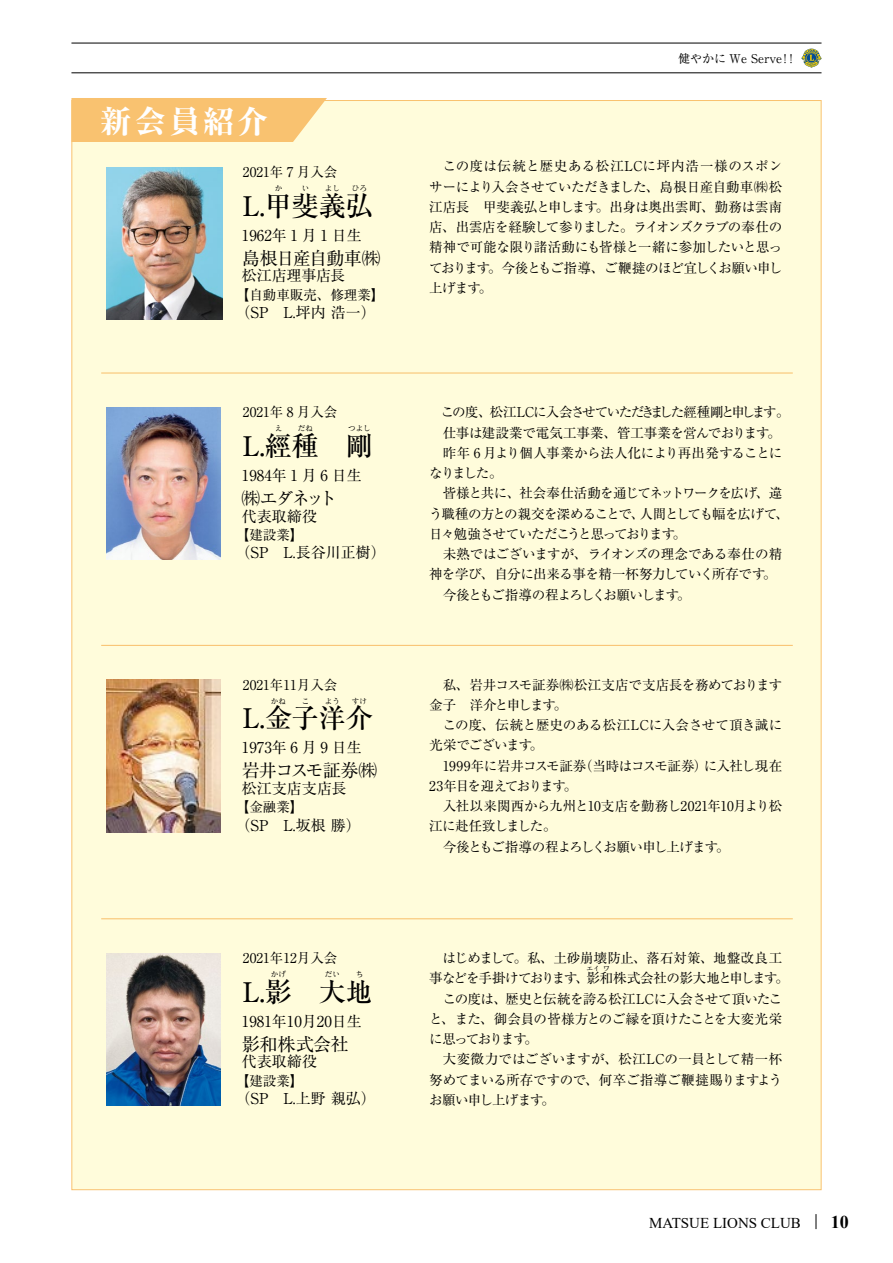
<style>
.page{position:relative;width:893px;height:1263px;background:#fff}
.page>*{position:absolute;margin:0;border:0;box-sizing:border-box;transform-origin:0 0}
.t1{font:800 31.05px "Ryumin Pr 6";letter-spacing:.1em;color:#fff}
.t2{font:500 27px "Ryumin Pr 6";color:#000}
.t3{font:18px "Ryumin Pr 6";letter-spacing:-.055em;color:#000}
.t4{font:15px "Ryumin Pr 6";color:#000}
.t5{font:15px "Times New Roman";color:#000}
.t6{font:13.5px/20.2px "Ryumin Pr 6";letter-spacing:-.035em;color:#000;text-align:justify}
.t7{font:13.5px "Ryumin Pr 6";letter-spacing:-.065em;color:#000}
.t8{font:13.5px "Ryumin Pr 6";color:#000}
.t9{font:13.5px "Ryumin Pr 6";letter-spacing:-.115em;color:#000}
.t10{font:13.5px "Ryumin Pr 6";letter-spacing:-.07em;color:#000}
.t11{font:13.5px "Ryumin Pr 6";letter-spacing:-.085em;color:#000}
.t12{font:13.5px "Ryumin Pr 6";letter-spacing:-.08em;color:#000}
.t13{font:13.5px "Ryumin Pr 6";letter-spacing:-.06em;color:#000}
.t14{font:12px "Ryumin Pr 6";color:#000}
.t15{font:500 7.5px "Ryumin Pr 6";color:#000}
.t16{font:6.75px "Ryumin Pr 6";color:#000}
.s1{font-family:"Ryumin Pr 6";font-size:12.75px}
.s2{font-weight:700;font-size:18px}
</style>
<div class="page">
<div style="left:71px;top:100px;width:750px;height:1090px;background:#fffcdb;border:1px solid #f9c270"></div>
<svg style="left:71px;top:98px;width:256px;height:44px;background:#f9c577"></svg>
<hr style="left:101px;top:372px;width:692px;height:2px;background:#f9c270">
<hr style="left:101px;top:645px;width:692px;height:1px;background:#f9c270">
<hr style="left:101px;top:918px;width:692px;height:1px;background:#f9c270">
<svg style="left:816px;top:1214px;width:1px;height:15px"></svg>
<hr style="left:71px;top:43px;width:750px;height:1px;background:#000">
<hr style="left:71px;top:73px;width:750px;height:1px;background:#000">
<svg style="left:801px;top:49px;width:20px;height:19px"></svg>
<img style="left:106px;top:167px;width:117px;height:153px">
<img style="left:106px;top:407px;width:115px;height:153px">
<img style="left:106px;top:680px;width:115px;height:152px">
<img style="left:106px;top:953px;width:115px;height:153px">
<h1 class="t1" style="left:101px;top:97px;width:170px">新会員紹介</h1>
<p class="t14" style="left:678px;top:49px;width:118px">健やかに We Serve!!</p>
<p class="t8" style="left:243px;top:161px;width:96px">2021年 7 月入会</p>
<p class="t6" style="left:429px;top:155px;width:354px;text-indent:14px">この度は伝統と歴史ある松江LCに坪内浩一様のスポンサーにより入会させていただきました、島根日産自動車㈱松江店長　甲斐義弘と申します。出身は奥出雲町、勤務は雲南店、出雲店を経験して参りました。ライオンズクラブの奉仕の精神で可能な限り諸活動にも皆様と一緒に参加したいと思っております。今後ともご指導、ご鞭撻のほど宜しくお願い申し上げます。</p>
<p class="t15" style="left:275px;top:183px;width:9px">か</p>
<p class="t15" style="left:302px;top:183px;width:9px">い</p>
<p class="t15" style="left:325px;top:183px;width:16px">よし</p>
<p class="t15" style="left:352px;top:183px;width:16px">ひろ</p>
<p class="t4" style="left:242px;top:223px;width:121px">1962年 1 月 1 日生</p>
<h2 class="t2" style="left:243px;top:185px;width:132px">L.甲斐義弘</h2>
<h3 class="t3" style="left:242px;top:244px;width:140px">島根日産自動車㈱</h3>
<p class="t4" style="left:242px;top:264px;width:105px">松江店理事店長</p>
<p class="t4" style="left:235px;top:300px;width:142px">（SP　L.坪内 浩一）</p>
<p class="t8" style="left:236px;top:284px;width:150px">【自動車販売、修理業】</p>
<p class="t8" style="left:243px;top:402px;width:96px">2021年 8 月入会</p>
<p class="t15" style="left:275px;top:423px;width:9px">え</p>
<p class="t15" style="left:298px;top:423px;width:16px">だね</p>
<h2 class="t2" style="left:243px;top:425px;width:78px">L.經種</h2>
<p class="t15" style="left:348px;top:423px;width:24px">つよし</p>
<h2 class="t2" style="left:346px;top:425px;width:28px">剛</h2>
<p class="t4" style="left:242px;top:463px;width:121px">1984年 1 月 6 日生</p>
<h3 class="t3" style="left:242px;top:484px;width:97px">㈱エダネット</h3>
<p class="t4" style="left:242px;top:504px;width:77px">代表取締役</p>
<p class="t6" style="left:236px;top:524px;width:69px">【建設業】</p>
<p class="t4" style="left:235px;top:541px;width:152px">（SP　L.長谷川正樹）</p>
<p class="t8" style="left:243px;top:674px;width:96px">2021年11月入会</p>
<p class="t15" style="left:271px;top:695px;width:16px">かね</p>
<p class="t15" style="left:302px;top:695px;width:9px">こ</p>
<p class="t15" style="left:325px;top:695px;width:16px">よう</p>
<p class="t15" style="left:352px;top:695px;width:16px">すけ</p>
<h2 class="t2" style="left:243px;top:697px;width:132px">L.金子洋介</h2>
<p class="t4" style="left:242px;top:736px;width:121px">1973年 6 月 9 日生</p>
<h3 class="t3" style="left:242px;top:756px;width:137px">岩井コスモ証券㈱</h3>
<p class="t4" style="left:242px;top:776px;width:106px">松江支店支店長</p>
<p class="t6" style="left:236px;top:796px;width:69px">【金融業】</p>
<p class="t4" style="left:235px;top:813px;width:127px">（SP　L.坂根 勝）</p>
<p class="t8" style="left:243px;top:947px;width:96px">2021年12月入会</p>
<p class="t15" style="left:271px;top:968px;width:16px">かげ</p>
<h2 class="t2" style="left:243px;top:970px;width:51px">L.影</h2>
<p class="t15" style="left:325px;top:968px;width:16px">だい</p>
<p class="t15" style="left:356px;top:968px;width:9px">ち</p>
<h2 class="t2" style="left:319px;top:970px;width:55px">大地</h2>
<p class="t4" style="left:242px;top:1009px;width:121px">1981年10月20日生</p>
<h3 class="t3" style="left:242px;top:1030px;width:109px">影和株式会社</h3>
<p class="t4" style="left:242px;top:1050px;width:77px">代表取締役</p>
<p class="t6" style="left:236px;top:1070px;width:69px">【建設業】</p>
<p class="t4" style="left:235px;top:1086px;width:142px">（SP　L.上野 親弘）</p>
<p class="t9" style="left:441px;top:402px;width:350px">この度、松江LCに入会させていただきました經種剛と申します。</p>
<p class="t6" style="left:443px;top:422px;width:340px">仕事は建設業で電気工事業、管工事業を営んでおります。</p>
<p class="t6" style="left:443px;top:442px;width:341px">昨年 6 月より個人事業から法人化により再出発することに</p>
<p class="t6" style="left:429px;top:462px;width:75px">なりました。</p>
<p class="t7" style="left:443px;top:483px;width:341px">皆様と共に、社会奉仕活動を通じてネットワークを広げ、違</p>
<p class="t10" style="left:429px;top:503px;width:361px">う職種の方との親交を深めることで、人間としても幅を広げて、</p>
<p class="t11" style="left:429px;top:523px;width:259px">日々勉強させていただこうと思っております。</p>
<p class="t6" style="left:443px;top:543px;width:341px">未熟ではございますが、ライオンズの理念である奉仕の精</p>
<p class="t6" style="left:429px;top:563px;width:349px">神を学び、自分に出来る事を精一杯努力していく所存です。</p>
<p class="t12" style="left:443px;top:584px;width:249px">今後ともご指導の程よろしくお願いします。</p>
<p class="t6" style="left:429px;top:674px;width:354px;text-indent:14px">私、岩井コスモ証券㈱松江支店で支店長を務めております金子　洋介と申します。</p>
<p class="t6" style="left:429px;top:714px;width:354px;text-indent:14px">この度、伝統と歴史のある松江LCに入会させて頂き誠に光栄でございます。</p>
<p class="t6" style="left:429px;top:755px;width:354px;text-indent:14px">1999年に岩井コスモ証券（当時はコスモ証券）に入社し現在<br>23年目を迎えております。</p>
<p class="t6" style="left:443px;top:795px;width:341px">入社以来関西から九州と10支店を勤務し2021年10月より松</p>
<p class="t13" style="left:429px;top:816px;width:129px">江に赴任致しました。</p>
<p class="t7" style="left:443px;top:836px;width:288px">今後ともご指導の程よろしくお願い申し上げます。</p>
<p class="t6" style="left:429px;top:947px;width:361px;text-align:center">はじめまして。私、土砂崩壊防止、落石対策、地盤改良工<br>事などを手掛けております、影和株式会社の影大地と申します。</p>
<p class="t16" style="left:586px;top:963px;width:15px">エイ</p>
<p class="t16" style="left:603px;top:963px;width:8px">ワ</p>
<p class="t6" style="left:429px;top:988px;width:354px;text-indent:14px">この度は、歴史と伝統を誇る松江LCに入会させて頂いたこと、また、御会員の皆様方とのご縁を頂けたことを大変光栄に思っております。</p>
<p class="t6" style="left:429px;top:1048px;width:354px;text-indent:14px">大変微力ではございますが、松江LCの一員として精一杯努めてまいる所存ですので、何卒ご指導ご鞭撻賜りますようお願い申し上げます。</p>
<p class="t5" style="left:649px;top:1212px;width:201px">MATSUE LIONS CLUB<span class="s1">　　</span> <span class="s2">10</span></p>
</div>
